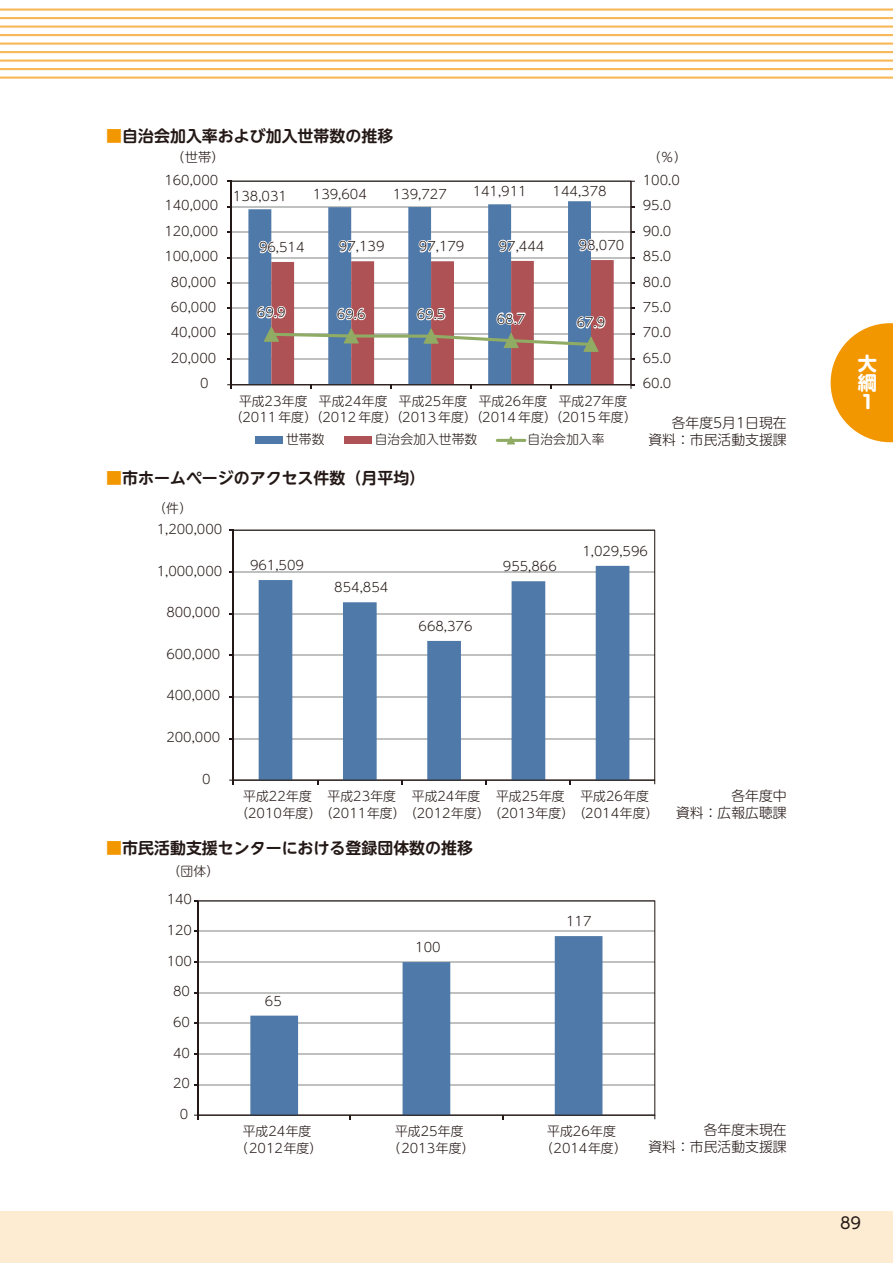
<style>
.page{position:relative;width:893px;height:1263px;background:#fff}
.page>*{position:absolute;margin:0;border:0;box-sizing:border-box;transform-origin:0 0}
.t1{font:700 19.2px/19.2px "Soft Go Std";color:#fff}
.t2{font:700 15.9px "UD Shin M Go Pro De";color:#231815}
.t3{font:15.9px "UD Shin M Go Pro";color:#231815}
.t4{font:300 13.8px/17px "UD Shin M Go Pro";color:#231815;text-align:right}
.t5{font:12.9px/16.6px "UD Shin M Go Pro Light 90 pv RKSJ H";color:#231815}
.s1{color:#f39700}
.s2{font-family:"UD Shin M Go Pro";font-weight:300;font-size:13.8px}
</style>
<div class="page">
<svg style="left:831px;top:323px;width:62px;height:119px"></svg>
<hr style="left:0;top:9px;width:893px;height:2px;background:#f8b857">
<hr style="left:0;top:17px;width:893px;height:2px;background:#f8b857">
<hr style="left:0;top:26px;width:893px;height:2px;background:#f8b857">
<hr style="left:0;top:34px;width:893px;height:2px;background:#f8b857">
<hr style="left:0;top:43px;width:893px;height:2px;background:#f8b857">
<hr style="left:0;top:51px;width:893px;height:2px;background:#f8b857">
<hr style="left:0;top:60px;width:893px;height:2px;background:#f8b857">
<hr style="left:0;top:68px;width:893px;height:2px;background:#f8b857">
<hr style="left:0;top:77px;width:893px;height:2px;background:#f8b857">
<div style="left:0;top:1212px;width:893px;height:51px;background:#feecd2"></div>
<svg style="left:227px;top:181px;width:408px;height:208px"></svg>
<div style="left:256px;top:437px;width:27px;height:7px;background:#4f79a8"></div>
<div style="left:345px;top:437px;width:27px;height:7px;background:#af5255"></div>
<hr style="left:496px;top:439px;width:30px;height:3px;background:#90ac64;border-radius:2px">
<svg style="left:507px;top:436px;width:8px;height:8px"></svg>
<svg style="left:234px;top:530px;width:421px;height:250px"></svg>
<svg style="left:259px;top:566px;width:370px;height:214px"></svg>
<hr style="left:233px;top:530px;width:1px;height:250px;background:#231815">
<svg style="left:229px;top:780px;width:426px;height:4px"></svg>
<svg style="left:198px;top:900px;width:457px;height:215px"></svg>
<svg style="left:250px;top:936px;width:352px;height:179px"></svg>
<hr style="left:198px;top:901px;width:1px;height:214px;background:#231815">
<svg style="left:194px;top:1115px;width:461px;height:4px"></svg>
<p class="t2" style="left:106px;top:123px;width:289px"><span class="s1">■</span>自治会加入率および加入世帯数の推移</p>
<p class="t5" style="left:171px;top:148px;width:55px">（世帯(</p>
<p class="t5" style="left:164px;top:171px;width:55px">160,000</p>
<p class="t5" style="left:164px;top:196px;width:55px">140,000</p>
<p class="t5" style="left:164px;top:222px;width:55px">120,000</p>
<p class="t5" style="left:164px;top:247px;width:55px">100,000</p>
<p class="t5" style="left:171px;top:273px;width:47px">80,000</p>
<p class="t5" style="left:171px;top:298px;width:47px">60,000</p>
<p class="t5" style="left:171px;top:324px;width:47px">40,000</p>
<p class="t5" style="left:171px;top:349px;width:47px">20,000</p>
<p class="t5" style="left:200px;top:374px;width:10px">0</p>
<p class="t5" style="left:233px;top:187px;width:55px">138,031</p>
<p class="t5" style="left:313px;top:185px;width:55px">139,604</p>
<p class="t5" style="left:393px;top:185px;width:55px">139,727</p>
<p class="t5" style="left:473px;top:182px;width:55px">141,911</p>
<p class="t5" style="left:553px;top:182px;width:55px">144,378</p>
<p class="t5" style="left:259px;top:238px;width:47px">96,514</p>
<p class="t5" style="left:339px;top:237px;width:47px">97,139</p>
<p class="t5" style="left:419px;top:237px;width:47px">97,179</p>
<p class="t5" style="left:499px;top:237px;width:47px">97,444</p>
<p class="t5" style="left:579px;top:236px;width:47px">98,070</p>
<p class="t5" style="left:257px;top:303px;width:30px">69.9</p>
<p class="t5" style="left:337px;top:305px;width:30px">69.6</p>
<p class="t5" style="left:417px;top:305px;width:30px">69.5</p>
<p class="t5" style="left:497px;top:310px;width:30px">68.7</p>
<p class="t5" style="left:577px;top:313px;width:30px">67.9</p>
<p class="t5" style="left:230px;top:392px;width:408px;text-indent:9px">平成23年度<br>（2011 年度( 2012 年度( 2013 年度( 2014 年度( 2015 年度(</p>
<p class="t5" style="left:310px;top:392px;width:79px;text-indent:9px">平成24年度（</p>
<p class="t5" style="left:390px;top:392px;width:79px;text-indent:9px">平成25年度（</p>
<p class="t5" style="left:470px;top:392px;width:79px;text-indent:9px">平成26年度（</p>
<p class="t5" style="left:550px;top:392px;width:79px;text-indent:9px">平成27年度（</p>
<p class="t5" style="left:528px;top:430px;width:78px">自治会加入率</p>
<p class="t5" style="left:375px;top:430px;width:104px">自治会加入世帯数</p>
<p class="t5" style="left:286px;top:430px;width:40px">世帯数</p>
<p class="t2" style="left:106px;top:465px;width:320px"><span class="s1">■</span>市ホームページのアクセス件数（月平均(</p>
<p class="t5" style="left:153px;top:499px;width:40px">（件(</p>
<p class="t5" style="left:157px;top:520px;width:67px">1,200,000</p>
<p class="t5" style="left:648px;top:148px;width:40px">)％(</p>
<p class="t5" style="left:643px;top:171px;width:39px">100.0</p>
<p class="t5" style="left:643px;top:196px;width:30px">95.0</p>
<p class="t5" style="left:643px;top:222px;width:30px">90.0</p>
<p class="t5" style="left:643px;top:247px;width:30px">85.0</p>
<p class="t5" style="left:643px;top:273px;width:30px">80.0</p>
<p class="t5" style="left:643px;top:298px;width:30px">75.0</p>
<p class="t5" style="left:643px;top:324px;width:30px">70.0</p>
<p class="t5" style="left:643px;top:349px;width:30px">65.0</p>
<p class="t5" style="left:643px;top:374px;width:30px">60.0</p>
<p class="t4" style="left:648px;top:413px;width:140px">各年度5月1日現在<br>資料：市民活動支援課</p>
<p class="t5" style="left:157px;top:562px;width:67px">1,000,000</p>
<p class="t5" style="left:166px;top:603px;width:55px">800,000</p>
<p class="t5" style="left:166px;top:645px;width:55px">600,000</p>
<p class="t5" style="left:166px;top:686px;width:55px">400,000</p>
<p class="t5" style="left:166px;top:728px;width:55px">200,000</p>
<p class="t5" style="left:202px;top:770px;width:10px">0</p>
<p class="t5" style="left:250px;top:556px;width:55px">961,509</p>
<p class="t5" style="left:334px;top:578px;width:55px">854,854</p>
<p class="t5" style="left:419px;top:617px;width:55px">668,376</p>
<p class="t5" style="left:503px;top:557px;width:55px">955,866</p>
<p class="t5" style="left:582px;top:542px;width:67px">1,029,596</p>
<p class="t4" style="left:731px;top:786px;width:57px">各年度中</p>
<p class="t5" style="left:236px;top:787px;width:552px;text-indent:7px">平成22年度<br>（2010年度(（2011年度(（2012年度(（2013年度(（2014年度( <span class="s2">　資料：広報広聴課</span></p>
<p class="t5" style="left:328px;top:787px;width:70px">平成23年度</p>
<p class="t5" style="left:412px;top:787px;width:70px">平成24年度</p>
<p class="t5" style="left:496px;top:787px;width:70px">平成25年度</p>
<p class="t5" style="left:580px;top:787px;width:70px">平成26年度</p>
<p class="t2" style="left:106px;top:835px;width:368px"><span class="s1">■</span>市民活動支援センターにおける登録団体数の推移</p>
<p class="t5" style="left:168px;top:862px;width:53px">（団体(</p>
<p class="t5" style="left:167px;top:890px;width:27px">140</p>
<p class="t5" style="left:167px;top:921px;width:27px">120</p>
<p class="t5" style="left:167px;top:952px;width:27px">100</p>
<p class="t5" style="left:173px;top:982px;width:18px">80</p>
<p class="t5" style="left:173px;top:1013px;width:18px">60</p>
<p class="t5" style="left:173px;top:1044px;width:18px">40</p>
<p class="t5" style="left:173px;top:1074px;width:18px">20</p>
<p class="t5" style="left:180px;top:1105px;width:10px">0</p>
<p class="t5" style="left:265px;top:992px;width:18px">65</p>
<p class="t5" style="left:415px;top:938px;width:27px">100</p>
<p class="t5" style="left:566px;top:912px;width:27px">117</p>
<p class="t5" style="left:236px;top:1122px;width:88px;text-align:center">平成24年度（2012年度(</p>
<p class="t5" style="left:388px;top:1122px;width:88px;text-align:center">平成25年度（2013年度(</p>
<p class="t5" style="left:540px;top:1122px;width:88px;text-align:center">平成26年度（2014年度(</p>
<p class="t4" style="left:648px;top:1120px;width:140px">各年度末現在<br>資料：市民活動支援課</p>
<h1 class="t1" style="left:858px;top:352px;width:20px">大綱</h1>
<h1 class="t1" style="left:858px;top:391px;width:13px">１</h1>
<p class="t3" style="left:840px;top:1210px;width:23px">89</p>
</div>
